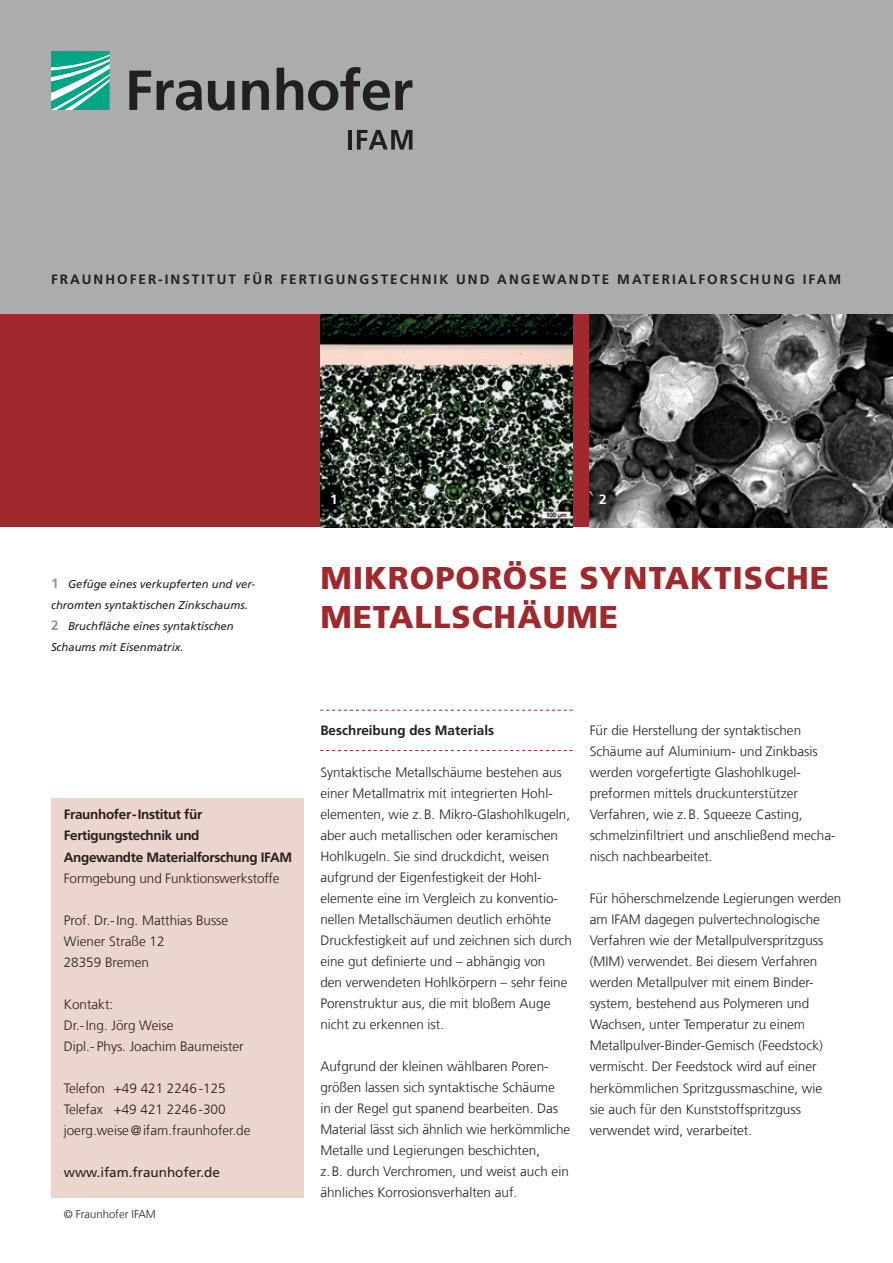
<style>
.page{position:relative;width:893px;height:1263px;background:#fff}
.page>*{position:absolute;margin:0;border:0;box-sizing:border-box;transform-origin:0 0}
.t1{font:900 31.5px/39px "Frutiger LT Com";letter-spacing:.03em;color:#9f292d}
.t2{font:300 13.5px/21px "Frutiger LT Com";color:#231f20}
.t3{font:700 13.5px "Frutiger LT Com";letter-spacing:.15em;color:#231f20}
.t4{font:700 13.5px/21px "Frutiger LT Com";letter-spacing:-.025em;color:#231f20}
.t5{font:700 13.5px "Frutiger LT Com";color:#231f20}
.t6{font:13.5px "Frutiger LT Com";color:#231f20}
.t7{font:700 13.5px "Frutiger LT Com";color:#fff}
.t8{font:italic 11.25px/21px "Frutiger LT Com";color:#231f20}
.t9{font:300 11.25px "Frutiger LT Com";color:#231f20}
.s1{font-weight:700;font-style:normal;font-size:13.5px;color:#939598}
</style>
<div class="page">
<div style="left:0;top:0;width:893px;height:315px;background:#aaacad"></div>
<div style="left:0;top:315px;width:893px;height:212px;background:#9f292d"></div>
<svg style="left:51px;top:51px;width:59px;height:59px;background:#4abea7"></svg>
<svg style="left:129px;top:67px;width:283px;height:44px"></svg>
<hr style="left:348px;top:130px;width:4px;height:20px;background:#231f20">
<svg style="left:357px;top:130px;width:55px;height:20px"></svg>
<div style="left:51px;top:798px;width:252px;height:399px;background:#ebd5cc"></div>
<svg style="left:320px;top:710px;width:253px;height:1px"></svg>
<svg style="left:320px;top:750px;width:253px;height:1px"></svg>
<img style="left:320px;top:315px;width:253px;height:212px">
<img style="left:590px;top:315px;width:303px;height:212px">
<p class="t3" style="left:51px;top:271px;width:792px">FRAUNHOFER-INSTITUT FÜR FERTIgUNG STECHNIK UND ANG EWANDTE MATERIALFORSCHUNG IFAM</p>
<p class="t8" style="left:51px;top:574px;width:206px"><span class="s1">1</span> Gefüge eines verkupferten und ver&shy;chromten syntaktischen Zinkschaums.<br><span class="s1">2</span> Bruchfläche eines syntaktischen Schaums mit Eisenmatrix.</p>
<p class="t7" style="left:330px;top:492px;width:9px">1</p>
<p class="t7" style="left:599px;top:492px;width:9px">2</p>
<h1 class="t1" style="left:320px;top:558px;width:510px">MIKROPORÖSE SYNTAKTISCHE<br>META</h1>
<h1 class="t1" style="left:415px;top:597px;width:205px">LLSCHÄUME</h1>
<p class="t4" style="left:64px;top:804px;width:230px">Fraunhofer-Institut für<br>Fertigungstechnik und<br>Angewandte Materialforschung IFAM</p>
<p class="t2" style="left:64px;top:867px;width:217px">Formgebung und Funktionswerkstoffe</p>
<p class="t2" style="left:64px;top:909px;width:166px">Prof. Dr.-Ing. Matthias Busse<br>Wiener Straße 12<br>28359 Bremen</p>
<p class="t2" style="left:64px;top:993px;width:182px">Kontakt:<br>Dr.-Ing. Jörg Weise<br>Dipl.- Phys. Joachim Baumeister</p>
<p class="t2" style="left:64px;top:1077px;width:188px">Telefon +49 421 2246-125<br>Telefax +49 421 2246-300 joerg.weise@ifam.fraunhofer.de</p>
<p class="t6" style="left:64px;top:1164px;width:158px">www.ifam.fraunhofer.de</p>
<p class="t9" style="left:64px;top:1208px;width:94px">© Fraunhofer IFAM</p>
<p class="t5" style="left:320px;top:723px;width:175px">Beschreibung des Materials</p>
<p class="t2" style="left:320px;top:762px;width:253px">Syntaktische Metallschäume bestehen aus einer Metallmatrix mit integrierten Hohl&shy;elementen, wie z.B. Mikro-Glashohlkugeln, aber auch metallischen oder keramischen Hohlkugeln. Sie sind druckdicht, weisen aufgrund der Eigenfestigkeit der Hohl&shy;elemente eine im Vergleich zu konventio&shy;nellen Metallschäumen deutlich erhöhte Druckfestigkeit auf und zeichnen sich durch eine gut definierte und – abhängig von<br>den verwendeten Hohlkörpern – sehr feine Porenstruktur aus, die mit bloßem Auge nicht zu erkennen ist.</p>
<p class="t2" style="left:320px;top:1056px;width:251px">Aufgrund der kleinen wählbaren Poren&shy;größen lassen sich syntaktische Schäume<br>in der Regel gut spanend bearbeiten. Das Material lässt sich ähnlich wie herkömmliche Metalle und Legierungen beschichten,<br>z.B. durch Verchromen, und weist auch ein ähnliches Korrosionsverhalten auf.</p>
<p class="t2" style="left:590px;top:720px;width:248px">Für die Herstellung der syntaktischen Schäume auf Aluminium- und Zinkbasis werden vorgefertigte Glashohlkugel&shy;preformen mittels druckunterstützer Verfahren, wie z.B. Squeeze Casting, schmelzinfiltriert und anschließend mecha&shy;nisch nachbearbeitet.</p>
<p class="t2" style="left:590px;top:888px;width:253px">Für höherschmelzende Legierungen werden am IFAM dagegen pulvertechnologische Verfahren wie der Metallpulverspritzguss (MIM) verwendet. Bei diesem Verfahren werden Metallpulver mit einem Binder&shy;system, bestehend aus Polymeren und Wachsen, unter Temperatur zu einem Metallpulver-Binder-Gemisch (Feedstock) vermischt. Der Feedstock wird auf einer herkömmlichen Spritzgussmaschine, wie<br>sie auch für den Kunststoffspritzguss verwendet wird, verarbeitet.</p>
</div>
